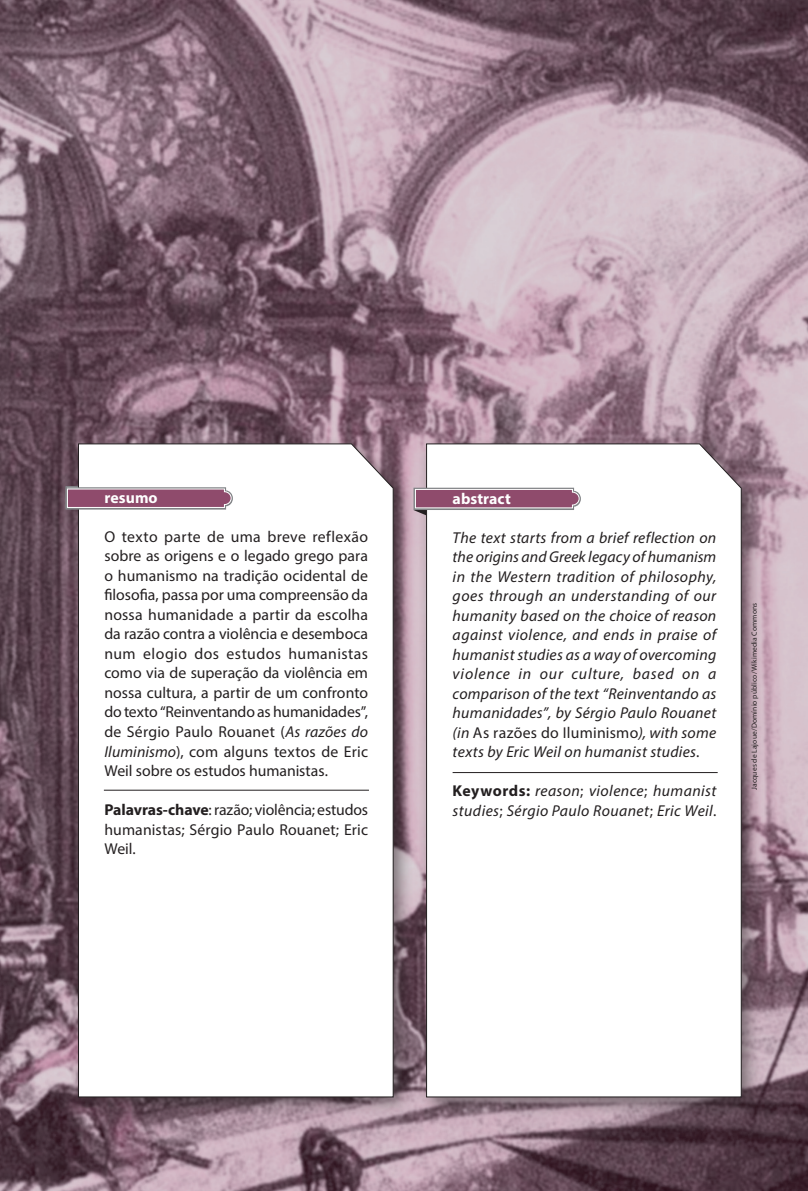
<style>
.page{position:relative;width:808px;height:1191px;background:#fff}
.page>*{position:absolute;margin:0;border:0;box-sizing:border-box;transform-origin:0 0}
.t1{font:15.75px/19.5px "Myriad Pro";letter-spacing:.005em;color:#231f20;text-align:justify}
.t2{font:italic 15.75px/19.5px "Myriad Pro";letter-spacing:.02em;color:#231f20;text-align:justify}
.t3{font:700 15.75px "Myriad Pro";letter-spacing:.005em;color:#fff}
.t4{font:7.5px "Myriad Pro";letter-spacing:.015em;color:#231f20}
.s1{font-style:italic}
.s2{font-weight:700}
.s3{font-style:normal}
.s4{font-weight:700;font-style:normal}
</style>
<div class="page">
<img style="left:0;top:0;width:808px;height:1191px">
<div style="left:418px;top:435px;width:343px;height:682px;background:#231f20;opacity:.5"></div>
<svg style="left:426px;top:443px;width:316px;height:654px"></svg>
<hr style="left:453px;top:772px;width:265px;height:1px;background:#231f20">
<div style="left:70px;top:435px;width:343px;height:682px;background:#231f20;opacity:.5"></div>
<svg style="left:78px;top:443px;width:316px;height:654px"></svg>
<svg style="left:66px;top:486px;width:167px;height:23px;background:#9f6e86"></svg>
<svg style="left:413px;top:488px;width:168px;height:27px"></svg>
<hr style="left:104px;top:790px;width:265px;height:1px;background:#231f20">
<p class="t3" style="left:104px;top:487px;width:55px">resumo</p>
<p class="t1" style="left:104px;top:526px;width:265px">O texto parte de uma breve reflexão sobre as origens e o legado grego para o humanismo na tradição ocidental de filosofia, passa por uma compreensão da nossa humanidade a partir da escolha da razão contra a violência e desemboca num elogio dos estudos humanistas como via de superação da violência em nossa cultura, a partir de um confronto do texto “Reinventando as humanidades”, de Sérgio Paulo Rouanet (<span class="s1">As razões do Iluminismo</span>), com alguns textos de Eric Weil sobre os estudos humanistas.</p>
<p class="t1" style="left:104px;top:799px;width:265px"><span class="s2">Palavras-chave</span>: razão; violência; estudos humanistas; Sérgio Paulo Rouanet; Eric Weil.</p>
<p class="t3" style="left:453px;top:488px;width:60px">abstract</p>
<p class="t2" style="left:453px;top:527px;width:265px">The text starts from a brief reflection on the origins and Greek legacy of humanism in the Western tradition of philosophy, goes through an understanding of our humanity based on the choice of reason against violence, and ends in praise of humanist studies as a way of overcoming violence in our culture, based on a comparison of the text “Reinventando as humanidades”, by Sérgio Paulo Rouanet (in <span class="s3">As razões do Iluminismo</span>), with some texts by Eric Weil on humanist studies<span class="s3">.</span></p>
<p class="t2" style="left:453px;top:781px;width:265px"><span class="s4">Keywords:</span> reason<span class="s3">;</span> violence<span class="s3">;</span> humanist studies<span class="s3">;</span> Sérgio Paulo Rouanet<span class="s3">;</span> Eric Weil<span class="s3">.</span></p>
<p class="t4" style="left:750px;top:790px;width:189px;rotate:-90deg">Jacques de Lajoue/Domínio público/Wikimedia Commons</p>
</div>
